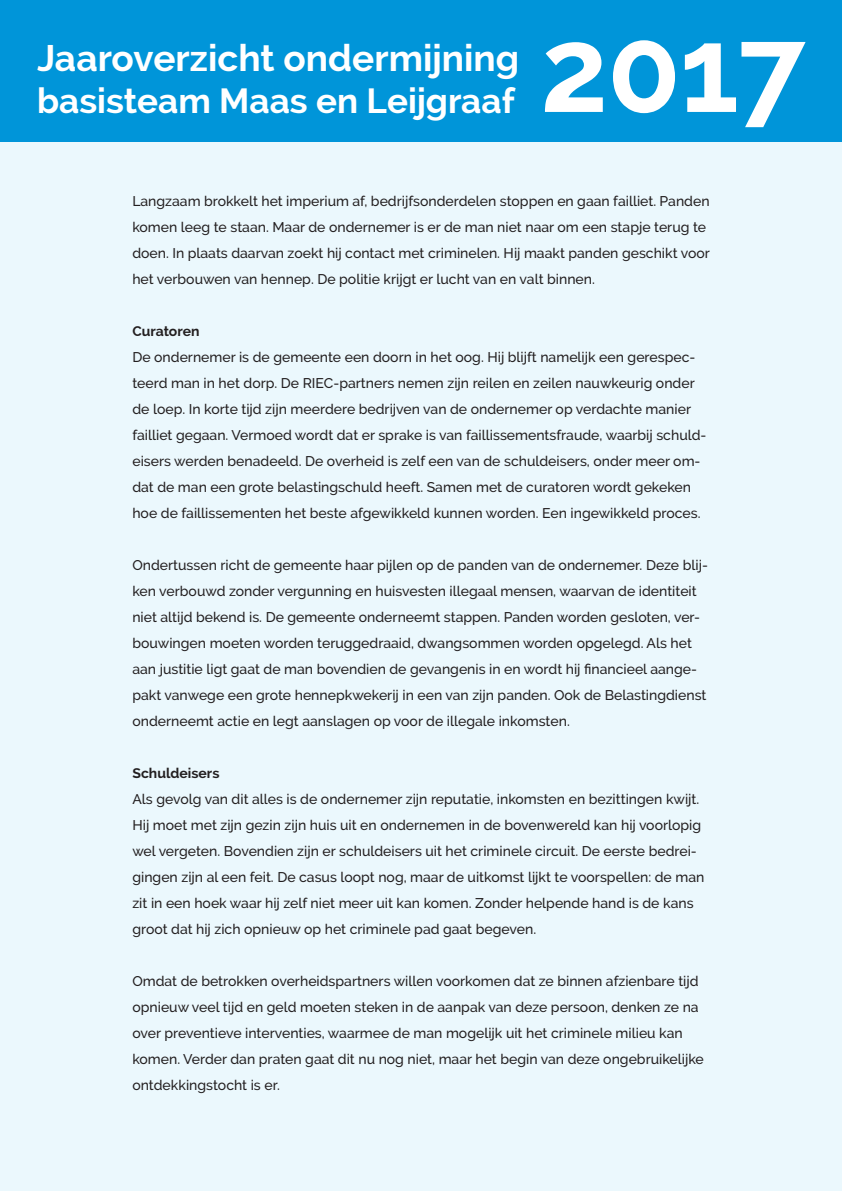
<style>
.page{position:relative;width:842px;height:1191px;background:#fff}
.page>*{position:absolute;margin:0;border:0;box-sizing:border-box;transform-origin:0 0}
.t1{font:700 120px "Raleway";color:#fff}
.t2{font:700 37px "Raleway";color:#fff}
.t3{font:700 35px "Raleway";color:#fff}
.t4{font:500 14px/26px "Raleway";color:#231f20}
.t5{font:700 14px "Raleway";color:#231f20}
</style>
<div class="page">
<div style="left:0;top:142px;width:842px;height:1049px;background:#ebf8fd"></div>
<div style="left:0;top:0;width:842px;height:142px;background:#0095d9"></div>
<h2 class="t2" style="left:37px;top:37px;width:484px">Jaaroverzicht ondermijning</h2>
<h3 class="t3" style="left:37px;top:80px;width:479px">basisteam Maas en Leijgraaf</h3>
<h1 class="t1" style="left:540px;top:1px;width:267px">2017</h1>
<p class="t4" style="left:132px;top:188px;width:579px">Langzaam brokkelt het imperium af, bedrijfsonderdelen stoppen en gaan failliet. Panden komen leeg te staan. Maar de ondernemer is er de man niet naar om een stapje terug te doen. In plaats daarvan zoekt hij contact met criminelen. Hij maakt panden geschikt voor het verbouwen van hennep. De politie krijgt er lucht van en valt binnen.</p>
<p class="t5" style="left:132px;top:323px;width:69px">Curatoren</p>
<p class="t4" style="left:132px;top:344px;width:576px">De ondernemer is de gemeente een doorn in het oog. Hij blijft namelijk een gerespec&shy;teerd man in het dorp. De RIEC-partners nemen zijn reilen en zeilen nauwkeurig onder de loep. In korte tijd zijn meerdere bedrijven van de ondernemer op verdachte manier failliet gegaan. Vermoed wordt dat er sprake is van faillissementsfraude, waarbij schuld&shy;eisers werden benadeeld. De overheid is zelf een van de schuldeisers, onder meer om&shy;dat de man een grote belastingschuld heeft. Samen met de curatoren wordt gekeken hoe de faillissementen het beste afgewikkeld kunnen worden. Een ingewikkeld proces.</p>
<p class="t4" style="left:132px;top:552px;width:577px">Ondertussen richt de gemeente haar pijlen op de panden van de ondernemer. Deze blij&shy;ken verbouwd zonder vergunning en huisvesten illegaal mensen, waarvan de identiteit niet altijd bekend is. De gemeente onderneemt stappen. Panden worden gesloten, ver&shy;bouwingen moeten worden teruggedraaid, dwangsommen worden opgelegd. Als het aan justitie ligt gaat de man bovendien de gevangenis in en wordt hij financieel aange&shy;pakt vanwege een grote hennepkwekerij in een van zijn panden. Ook de Belastingdienst onderneemt actie en legt aanslagen op voor de illegale inkomsten.</p>
<p class="t5" style="left:132px;top:765px;width:89px">Schuldeisers</p>
<p class="t4" style="left:132px;top:786px;width:573px">Als gevolg van dit alles is de ondernemer zijn reputatie, inkomsten en bezittingen kwijt.<br>Hij moet met zijn gezin zijn huis uit en ondernemen in de bovenwereld kan hij voorlopig wel vergeten. Bovendien zijn er schuldeisers uit het criminele circuit. De eerste bedrei&shy;gingen zijn al een feit. De casus loopt nog, maar de uitkomst lijkt te voorspellen: de man zit in een hoek waar hij zelf niet meer uit kan komen. Zonder helpende hand is de kans groot dat hij zich opnieuw op het criminele pad gaat begeven.</p>
<p class="t4" style="left:132px;top:968px;width:573px">Omdat de betrokken overheidspartners willen voorkomen dat ze binnen afzienbare tijd opnieuw veel tijd en geld moeten steken in de aanpak van deze persoon, denken ze na over preventieve interventies, waarmee de man mogelijk uit het criminele milieu kan komen. Verder dan praten gaat dit nu nog niet, maar het begin van deze ongebruikelijke ontdekkingstocht is er.</p>
</div>
